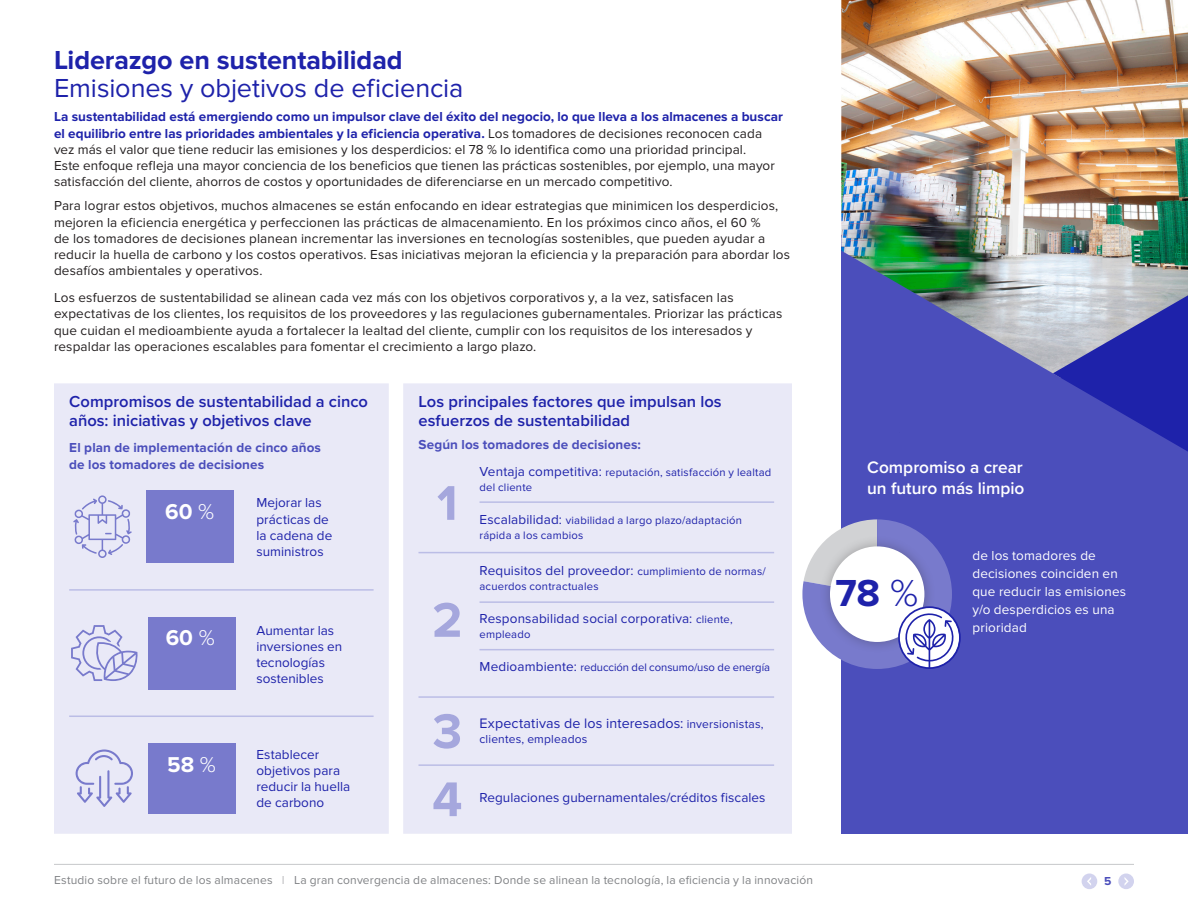
<style>
.page{position:relative;width:1188px;height:918px;background:#fff}
.page>*{position:absolute;margin:0;border:0;box-sizing:border-box;transform-origin:0 0}
.Body{font:700 50.55px "Proxima Nova";color:#a5a7dd}
.Heading-1-Cover{font:700 39px "Proxima Nova";color:#1e22aa}
.Subhead-2{font:27px "Proxima Nova";letter-spacing:-.005em;color:#1e22aa}
.Subhead-2-2{font:700 27px "Proxima Nova";letter-spacing:-.005em;color:#1e22aa}
.Heading-1-Cover-2{font:700 22.35px "Proxima Nova";color:#fff}
.Body-2{font:600 17.25px/21px "Proxima Nova";color:#fff}
.Body-3{font:600 16.5px/18.8px "Proxima Nova";color:#1e22aa}
.Body-4{font:14.25px "Proxima Nova";letter-spacing:.01em;color:#1e22aa}
.Body-5{font:13.5px/16.2px "Proxima Nova";letter-spacing:.01em;color:#231f20}
.Body-6{font:13.5px/16.2px "Proxima Nova";letter-spacing:.005em;color:#1e22aa}
.Body-7{font:700 13.5px/16.5px "Proxima Nova";letter-spacing:.01em;color:#4b4ebb}
.Body-8{font:13.5px/18px "Proxima Nova";letter-spacing:.01em;color:#fff}
.t1{font:12px "Proxima Nova";letter-spacing:.015em;color:#808285}
.Body-9{font:12px "Proxima Nova";letter-spacing:.015em;color:#1e22aa}
.t2{font:700 12px "Proxima Nova";color:#4b4ebb}
.Body-10{font:11.25px/15px "Proxima Nova";letter-spacing:.02em;color:#1e22aa}
.Body-11{font:11.25px "Proxima Nova";color:#1e22aa}
.s1{font-weight:700;color:#1e22aa}
.s2{font-weight:300}
.s3{font-size:13.5px}
.s4{font-size:11.25px}
.s5{font-size:12px}
.s6{color:#bcbdc0}
</style>
<div class="page">
<div style="left:841px;top:235px;width:347px;height:599px;background:#4b4ebb"></div>
<hr style="left:54px;top:864px;width:1080px;height:1px;background:#c7c8ca">
<div style="left:1118px;top:874px;width:16px;height:15px;background:#d2d3ee;border-radius:50%"></div>
<svg style="left:1124px;top:877px;width:5px;height:9px"></svg>
<div style="left:1082px;top:874px;width:15px;height:15px;background:#d2d3ee;border-radius:50%"></div>
<svg style="left:1087px;top:877px;width:4px;height:8px"></svg>
<img style="left:841px;top:0;width:347px;height:374px">
<svg style="left:1053px;top:295px;width:135px;height:157px"></svg>
<div style="left:54px;top:383px;width:335px;height:451px;background:#e9e9f7"></div>
<hr style="left:69px;top:589px;width:305px;height:2px;background:#bbbde6">
<svg style="left:802px;top:519px;width:154px;height:150px"></svg>
<div style="left:898px;top:606px;width:63px;height:63px;border:2px solid #1e22aa;border-radius:50%"></div>
<div style="left:146px;top:490px;width:88px;height:73px;background:#787acc"></div>
<svg style="left:73px;top:495px;width:59px;height:63px"></svg>
<div style="left:148px;top:617px;width:88px;height:72px;background:#787acc"></div>
<svg style="left:71px;top:625px;width:67px;height:56px"></svg>
<div style="left:148px;top:743px;width:88px;height:70px;background:#787acc"></div>
<svg style="left:76px;top:750px;width:57px;height:57px"></svg>
<div style="left:403px;top:383px;width:389px;height:451px;background:#e9e9f7"></div>
<hr style="left:419px;top:552px;width:355px;height:1px;background:#bbbde6">
<hr style="left:418px;top:764px;width:356px;height:2px;background:#bbbde6">
<hr style="left:418px;top:696px;width:356px;height:2px;background:#bbbde6">
<hr style="left:480px;top:501px;width:294px;height:2px;background:#bbbde6">
<hr style="left:480px;top:601px;width:294px;height:2px;background:#bbbde6">
<hr style="left:480px;top:649px;width:294px;height:1px;background:#bbbde6">
<hr style="left:69px;top:716px;width:305px;height:1px;background:#bbbde6">
<p class="Subhead-2-2" style="left:54px;top:44px;width:350px">Liderazgo en sustentabilidad</p>
<p class="Subhead-2" style="left:54px;top:73px;width:411px">Emisiones y objetivos de eficiencia</p>
<p class="Body-5" style="left:54px;top:109px;width:731px"><span class="s1">La sustentabilidad está emergiendo como un impulsor clave del éxito del negocio, lo que lleva a los almacenes a buscar el equilibrio entre las prioridades ambientales y la eficiencia operativa.</span> Los tomadores de decisiones reconocen cada vez más el valor que tiene reducir las emisiones y los desperdicios: el 78 % lo identifica como una prioridad principal.<br>Este enfoque refleja una mayor conciencia de los beneficios que tienen las prácticas sostenibles, por ejemplo, una mayor satisfacción del cliente, ahorros de costos y oportunidades de diferenciarse en un mercado competitivo.</p>
<p class="Body-5" style="left:54px;top:198px;width:738px">Para lograr estos objetivos, muchos almacenes se están enfocando en idear estrategias que minimicen los desperdicios, mejoren la eficiencia energética y perfeccionen las prácticas de almacenamiento. En los próximos cinco años, el 60 %<br>de los tomadores de decisiones planean incrementar las inversiones en tecnologías sostenibles, que pueden ayudar a reducir la huella de carbono y los costos operativos. Esas iniciativas mejoran la eficiencia y la preparación para abordar los desafíos ambientales y operativos.</p>
<p class="Body-5" style="left:54px;top:290px;width:730px">Los esfuerzos de sustentabilidad se alinean cada vez más con los objetivos corporativos y, a la vez, satisfacen las expectativas de los clientes, los requisitos de los proveedores y las regulaciones gubernamentales. Priorizar las prácticas que cuidan el medioambiente ayuda a fortalecer la lealtad del cliente, cumplir con los requisitos de los interesados y respaldar las operaciones escalables para fomentar el crecimiento a largo plazo.</p>
<p class="Body-3" style="left:69px;top:391px;width:300px">Compromisos de sustentabilidad a cinco años: iniciativas y objetivos clave</p>
<p class="Body-7" style="left:69px;top:440px;width:253px">El plan de implementación de cinco años de los tomadores de decisiones</p>
<p class="Heading-1-Cover-2" style="left:165px;top:499px;width:51px">60 <span class="s2">%</span></p>
<p class="Heading-1-Cover-2" style="left:166px;top:625px;width:51px">60 <span class="s2">%</span></p>
<p class="Heading-1-Cover-2" style="left:167px;top:751px;width:50px">58 <span class="s2">%</span></p>
<p class="Body-6" style="left:256px;top:495px;width:77px">Mejorar las prácticas de la cadena de suministros</p>
<p class="Body-6" style="left:256px;top:622px;width:87px">Aumentar las inversiones en tecnologías sostenibles</p>
<p class="Body-6" style="left:256px;top:746px;width:95px">Establecer objetivos para reducir la huella de carbono</p>
<p class="Body-3" style="left:418px;top:391px;width:305px">Los principales factores que impulsan los esfuerzos de sustentabilidad</p>
<p class="Body-7" style="left:418px;top:437px;width:224px">Según los tomadores de decisiones:</p>
<p class="Body-10" style="left:480px;top:464px;width:293px"><span class="s3">Ventaja competitiva:</span> reputación, satisfacción y lealtad del cliente</p>
<p class="Body-10" style="left:480px;top:512px;width:264px"><span class="s3">Escalabilidad:</span> viabilidad a largo plazo/adaptación rápida a los cambios</p>
<p class="Body" style="left:437px;top:474px;width:22px">1</p>
<p class="Body" style="left:432px;top:591px;width:32px">2</p>
<p class="Body" style="left:432px;top:702px;width:31px">3</p>
<p class="Body-6" style="left:480px;top:563px;width:288px">Requisitos del proveedor: <span class="s4">cumplimiento de normas/</span></p>
<p class="Body-10" style="left:480px;top:579px;width:121px">acuerdos contractuales</p>
<p class="Body-6" style="left:480px;top:611px;width:255px">Responsabilidad social corporativa: <span class="s4">cliente,</span></p>
<p class="Body-10" style="left:480px;top:627px;width:53px">empleado</p>
<p class="Body-11" style="left:480px;top:661px;width:292px"><span class="s3">Medioambiente:</span> reducción del consumo/uso de energía</p>
<p class="Body-4" style="left:480px;top:715px;width:286px">Expectativas de los interesados: <span class="s5">inversionistas,</span></p>
<p class="Body-9" style="left:480px;top:732px;width:109px">clientes, empleados</p>
<p class="Body" style="left:432px;top:770px;width:32px">4</p>
<p class="Body-6" style="left:480px;top:790px;width:287px">Regulaciones gubernamentales/créditos fiscales</p>
<p class="Body-2" style="left:867px;top:456px;width:159px">Compromiso a crear un futuro más limpio</p>
<p class="Heading-1-Cover" style="left:836px;top:571px;width:84px">78 <span class="s2">%</span></p>
<p class="Body-8" style="left:972px;top:547px;width:155px">de los tomadores de decisiones coinciden en que reducir las emisiones y/o desperdicios es una prioridad</p>
<p class="t1" style="left:54px;top:873px;width:761px">Estudio sobre el futuro de los almacenes <span class="s6">I</span> La gran convergencia de almacenes: Donde se alinean la tecnología, la eficiencia y la innovación</p>
<p class="t2" style="left:1104px;top:874px;width:9px">5</p>
</div>
